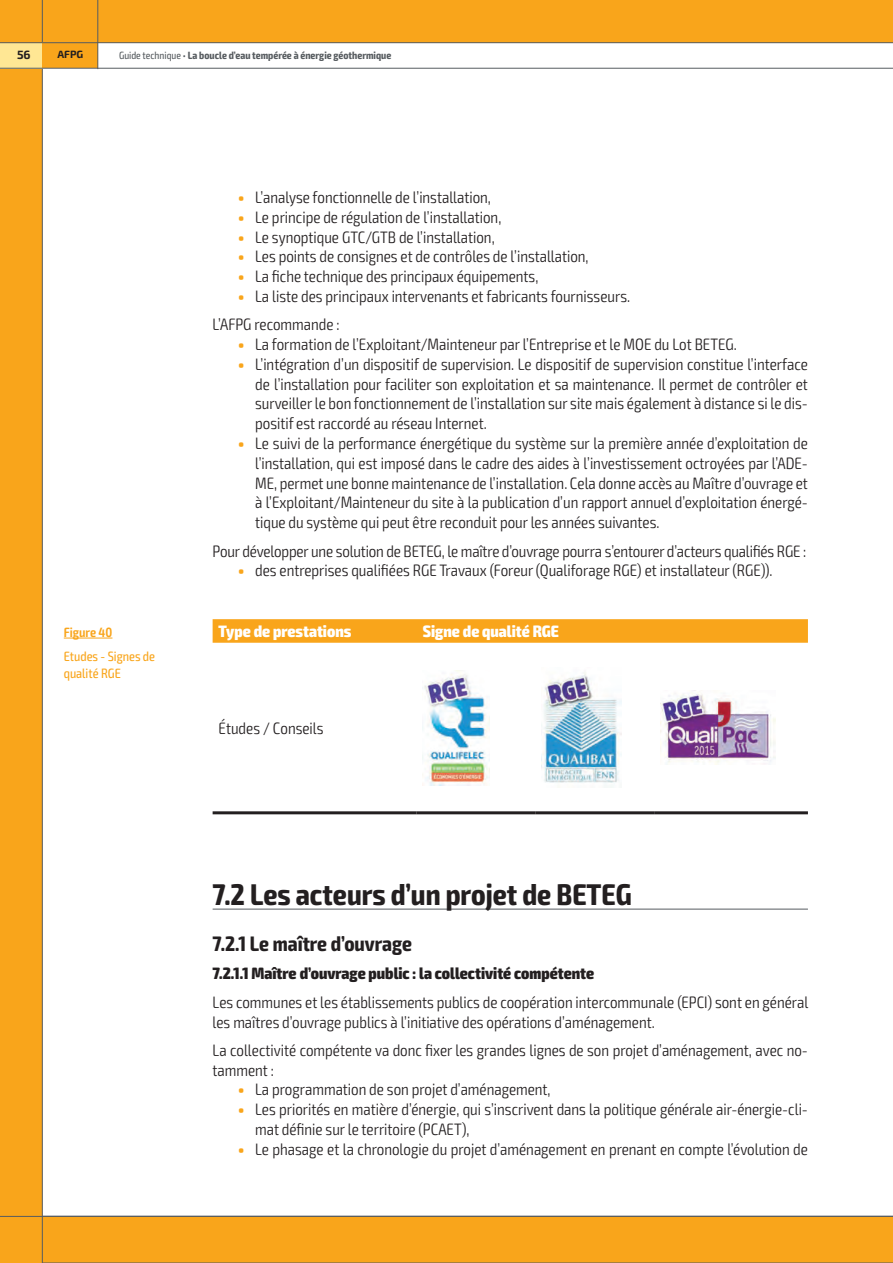
<style>
.page{position:relative;width:893px;height:1263px;background:#fff}
.page>*{position:absolute;margin:0;border:0;box-sizing:border-box;transform-origin:0 0}
.Titre_2{font:700 condensed 30px "Exo 2";color:#231f20}
.Titre_3{font:700 condensed 21px "Exo 2";color:#231f20}
.courant{font:300 condensed 16.5px/19.8px "Exo 2";color:#231f20}
.courant_bold{font:800 condensed 16.5px "Exo 2";color:#231f20}
.courant_bold-2{font:800 condensed 16.5px "Exo 2";color:#fff}
.FIGURE_COURANT{font:condensed 13.5px/16.2px "Exo 2";color:#f9a51b}
.t1{font:600 condensed 13.5px "Exo 2";color:#f9a51b}
.t2{font:700 12px "Exo 2";color:#231f20}
.t3{font:700 condensed 10.5px "Exo 2";color:#575c60}
.t4{font:700 10.5px "Exo 2";color:#231f20}
.s1{font-weight:400}
.s2{font-weight:900;font-stretch:normal;color:#f9a51b}
</style>
<div class="page">
<div style="left:0;top:0;width:893px;height:43px;background:#f9a51b"></div>
<div style="left:43px;top:1217px;width:850px;height:46px;background:#f9a51b"></div>
<div style="left:0;top:0;width:43px;height:1263px;background:#f9a51b"></div>
<div style="left:0;top:43px;width:43px;height:25px;background:#ffe794"></div>
<div style="left:43px;top:43px;width:55px;height:25px;background:#f9a51b"></div>
<hr style="left:98px;top:0;width:1px;height:69px;background:#575c60">
<hr style="left:0;top:42px;width:893px;height:1px;background:#575c60">
<hr style="left:0;top:68px;width:893px;height:1px;background:#575c60">
<hr style="left:0;top:1216px;width:893px;height:1px;background:#575c60">
<hr style="left:213px;top:909px;width:595px;height:1px;background:#575c60">
<svg style="left:213px;top:619px;width:595px;height:24px;background:#f9a61f"></svg>
<hr style="left:213px;top:811px;width:204px;height:3px;background:#231f20">
<hr style="left:417px;top:811px;width:119px;height:3px;background:#231f20">
<hr style="left:536px;top:811px;width:119px;height:3px;background:#231f20">
<hr style="left:655px;top:811px;width:153px;height:3px;background:#231f20">
<img style="left:424px;top:670px;width:66px;height:115px">
<img style="left:542px;top:672px;width:80px;height:111px">
<img style="left:661px;top:693px;width:115px;height:72px">
<hr style="left:64px;top:638px;width:48px;height:1px;background:#f9a51b">
<p class="t2" style="left:17px;top:46px;width:15px">56</p>
<p class="t4" style="left:57px;top:47px;width:27px">AFPG</p>
<p class="t3" style="left:119px;top:49px;width:274px"><span class="s1">Guide technique •</span> La boucle d’eau tempérée à énergie géothermique</p>
<p class="t1" style="left:64px;top:624px;width:50px">Figure 40</p>
<p class="FIGURE_COURANT" style="left:64px;top:649px;width:93px">Etudes - Signes de qualité RGE</p>
<p class="courant" style="left:238px;top:188px;width:254px"><span class="s2">•</span> L’analyse fonctionnelle de l’installation,</p>
<p class="courant" style="left:238px;top:207px;width:265px"><span class="s2">•</span> Le principe de régulation de l’installation,</p>
<p class="courant" style="left:238px;top:227px;width:258px"><span class="s2">•</span> Le synoptique GTC/GTB de l’installation,</p>
<p class="courant" style="left:238px;top:247px;width:352px"><span class="s2">•</span> Les points de consignes et de contrôles de l’installation,</p>
<p class="courant" style="left:238px;top:267px;width:302px"><span class="s2">•</span> La fiche technique des principaux équipements,</p>
<p class="courant" style="left:238px;top:287px;width:393px"><span class="s2">•</span> La liste des principaux intervenants et fabricants fournisseurs.</p>
<p class="courant" style="left:213px;top:315px;width:129px">L’AFPG recommande :</p>
<p class="courant" style="left:238px;top:335px;width:500px"><span class="s2">•</span> La formation de l’Exploitant/Mainteneur par l’Entreprise et le MOE du Lot BETEG.</p>
<p class="courant" style="left:255px;top:354px;width:554px;text-align:justify;text-indent:-17px"><span class="s2">•</span> L’intégration d’un dispositif de supervision. Le dispositif de supervision constitue l’interface de l’installation pour faciliter son exploitation et sa maintenance. Il permet de contrôler et surveiller le bon fonctionnement de l’installation sur site mais également à distance si le dis&shy;positif est raccordé au réseau Internet.</p>
<p class="courant" style="left:255px;top:434px;width:554px;text-align:justify;text-indent:-17px"><span class="s2">•</span> Le suivi de la performance énergétique du système sur la première année d’exploitation de l’installation, qui est imposé dans le cadre des aides à l’investissement octroyées par l’ADE-ME, permet une bonne maintenance de l’installation. Cela donne accès au Maître d’ouvrage et à l’Exploitant/Mainteneur du site à la publication d’un rapport annuel d’exploitation énergé&shy;tique du système qui peut être reconduit pour les années suivantes.</p>
<p class="courant" style="left:213px;top:541px;width:595px">Pour développer une solution de BETEG, le maître d’ouvrage pourra s’entourer d’acteurs qualifiés RGE :</p>
<p class="courant" style="left:238px;top:561px;width:536px"><span class="s2">•</span> des entreprises qualifiées RGE Travaux (Foreur (Qualiforage RGE) et installateur (RGE)).</p>
<p class="courant_bold-2" style="left:219px;top:621px;width:134px">Type de prestations</p>
<p class="courant_bold-2" style="left:423px;top:621px;width:138px">Signe de qualité RGE</p>
<p class="courant" style="left:219px;top:718px;width:106px">Études / Conseils</p>
<p class="Titre_2" style="left:213px;top:876px;width:421px">7.2 Les acteurs d’un projet de BETEG</p>
<p class="Titre_3" style="left:213px;top:931px;width:201px">7.2.1 Le maître d’ouvrage</p>
<p class="courant_bold" style="left:213px;top:964px;width:383px">7.2.1.1 Maître d’ouvrage public : la collectivité compétente</p>
<p class="courant" style="left:213px;top:992px;width:597px">Les communes et les établissements publics de coopération intercommunale (EPCI) sont en général les maîtres d’ouvrage publics à l’initiative des opérations d’aménagement.</p>
<p class="courant" style="left:213px;top:1040px;width:597px">La collectivité compétente va donc fixer les grandes lignes de son projet d’aménagement, avec no&shy;tamment :</p>
<p class="courant" style="left:238px;top:1080px;width:314px"><span class="s2">•</span> La programmation de son projet d’aménagement,</p>
<p class="courant" style="left:255px;top:1100px;width:554px;text-indent:-17px"><span class="s2">•</span> Les priorités en matière d’énergie, qui s’inscrivent dans la politique générale air-énergie-cli&shy;mat définie sur le territoire (PCAET),</p>
<p class="courant" style="left:238px;top:1139px;width:571px"><span class="s2">•</span> Le phasage et la chronologie du projet d’aménagement en prenant en compte l’évolution de</p>
</div>
